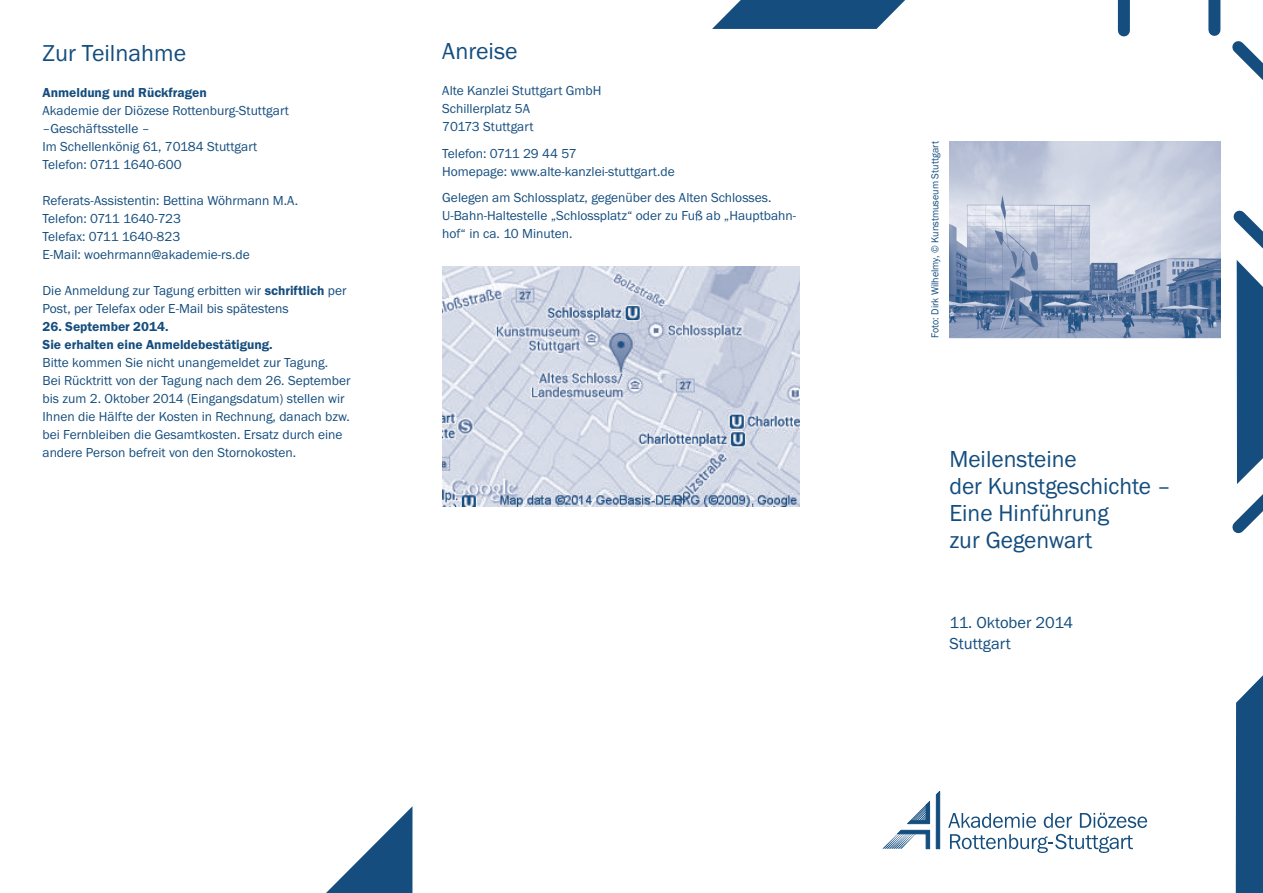
<style>
.page{position:relative;width:1263px;height:893px;background:#fff}
.page>*{position:absolute;margin:0;border:0;box-sizing:border-box;transform-origin:0 0}
.Grundschrift__9_12{font:24px/27px "Franklin Got TOT Boo";color:#144d7e}
.Überschrift_2{font:24px "Franklin Got TOT Boo";color:#144d7e}
.Grundschrift__9_12-2{font:16.5px/21px "Franklin Got TOT Boo";color:#144d7e}
.Tagungsleitung_9pt_s{font:13.5px/18px "Franklin Got TOT Boo";color:#144d7e}
.Überschrift_2-2{font:13.5px "Franklin Got TOT Dem";color:#144d7e}
.Allgemeine_Infos_8_1{font:10.5px "Franklin Got TOT Boo";color:#144d7e;scale:.95 1}
.s1{font-family:"Franklin Got TOT Dem"}
</style>
<div class="page">
<div style="left:1118px;top:0;width:12px;height:30px;background:#144d7e"></div>
<div style="left:1208px;top:0;width:12px;height:30px;background:#144d7e"></div>
<svg style="left:712px;top:0;width:193px;height:29px;background:#376791"></svg>
<svg style="left:1232px;top:210px;width:31px;height:324px"></svg>
<svg style="left:1232px;top:41px;width:31px;height:39px"></svg>
<svg style="left:1236px;top:675px;width:27px;height:218px;background:#235886"></svg>
<svg style="left:326px;top:807px;width:86px;height:86px"></svg>
<svg style="left:948px;top:813px;width:88px;height:15px"></svg>
<svg style="left:1044px;top:813px;width:28px;height:15px"></svg>
<svg style="left:1080px;top:813px;width:67px;height:15px"></svg>
<svg style="left:950px;top:834px;width:183px;height:19px"></svg>
<svg style="left:936px;top:791px;width:4px;height:58px"></svg>
<svg style="left:907px;top:801px;width:23px;height:23px"></svg>
<svg style="left:882px;top:830px;width:48px;height:19px"></svg>
<img style="left:442px;top:266px;width:357px;height:241px">
<img style="left:949px;top:141px;width:271px;height:197px">
<p class="Grundschrift__9_12" style="left:43px;top:39px;width:145px">Zur Teilnahme</p>
<p class="Überschrift_2-2" style="left:43px;top:84px;width:166px">Anmeldung und Rückfragen</p>
<p class="Tagungsleitung_9pt_s" style="left:43px;top:101px;width:248px">Akademie der Diözese Rottenburg-Stuttgart</p>
<p class="Tagungsleitung_9pt_s" style="left:43px;top:119px;width:109px">–Geschäftsstelle –</p>
<p class="Tagungsleitung_9pt_s" style="left:43px;top:137px;width:216px">Im Schellenkönig 61, 70184 Stuttgart</p>
<p class="Tagungsleitung_9pt_s" style="left:43px;top:155px;width:141px">Telefon: 0711 1640-600</p>
<p class="Tagungsleitung_9pt_s" style="left:43px;top:191px;width:257px">Referats-Assistentin: Bettina Wöhrmann M.A.</p>
<p class="Tagungsleitung_9pt_s" style="left:43px;top:209px;width:140px">Telefon: 0711 1640-723</p>
<p class="Tagungsleitung_9pt_s" style="left:43px;top:227px;width:139px">Telefax: 0711 1640-823</p>
<p class="Tagungsleitung_9pt_s" style="left:43px;top:245px;width:209px">E-Mail: woehrmann@akademie-rs.de</p>
<p class="Tagungsleitung_9pt_s" style="left:43px;top:281px;width:305px">Die Anmeldung zur Tagung erbitten wir <span class="s1">schriftlich</span> per<br>Post, per Telefax oder E-Mail bis spätestens</p>
<p class="Tagungsleitung_9pt_s" style="left:43px;top:317px;width:310px"><span class="s1">26. September 2014.<br>Sie erhalten eine Anmeldebestätigung.<br></span>Bitte kommen Sie nicht unangemeldet zur Tagung.<br>Bei Rücktritt von der Tagung nach dem 26. September bis zum 2. Oktober 2014 (Eingangsdatum) stellen wir Ihnen die Hälfte der Kosten in Rechnung, danach bzw. bei Fernbleiben die Gesamtkosten. Ersatz durch eine andere Person befreit von den Stornokosten.</p>
<p class="Überschrift_2" style="left:442px;top:36px;width:77px">Anreise</p>
<p class="Tagungsleitung_9pt_s" style="left:442px;top:82px;width:161px">Alte Kanzlei Stuttgart GmbH<br>Schillerplatz 5A<br>70173 Stuttgart</p>
<p class="Tagungsleitung_9pt_s" style="left:442px;top:144px;width:234px">Telefon: 0711 29 44 57<br>Homepage: www.alte-kanzlei-stuttgart.de</p>
<p class="Tagungsleitung_9pt_s" style="left:442px;top:189px;width:355px">Gelegen am Schlossplatz, gegenüber des Alten Schlosses.<br>U-Bahn-Haltestelle „Schlossplatz“ oder zu Fuß ab „Hauptbahn&shy;hof“ in ca. 10 Minuten.</p>
<p class="Allgemeine_Infos_8_1" style="left:928px;top:338px;width:209px;rotate:-90deg">Foto: Dirk Wilhelmy, © Kunstmuseum Stuttgart</p>
<p class="Grundschrift__9_12" style="left:949px;top:445px;width:223px">Meilensteine<br>der Kunstgeschichte –<br>Eine Hinführung<br>zur Gegenwart</p>
<p class="Grundschrift__9_12-2" style="left:949px;top:612px;width:125px">11. Oktober 2014<br>Stuttgart</p>
</div>
